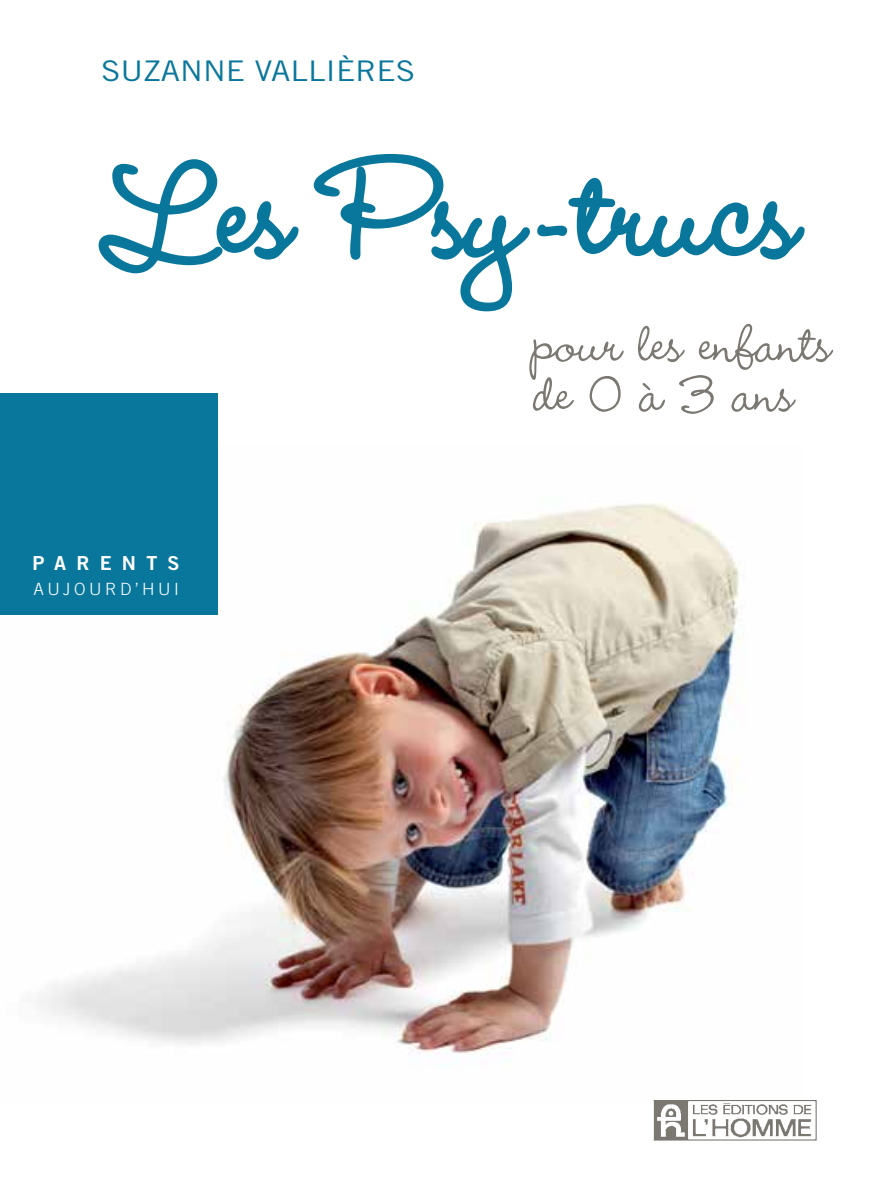
<style>
.page{position:relative;width:891px;height:1185px;background:#fff}
.page>*{position:absolute;margin:0;border:0;box-sizing:border-box;transform-origin:0 0}
.t1{font:500 159.53px "Wendy LP";color:#09779b}
.t2{font:500 67.73px/49.7px "Wendy LP";color:#7b7872}
.t3{font:28.35px "Trade Gothic";color:#09779b;scale:1.11 1}
.t4{font:19.35px "Trade Gothic Bold Two";letter-spacing:.52em;color:#fff}
.t5{font:300 16.88px "Trade Gothic";letter-spacing:.2em;color:#fff}
</style>
<div class="page">
<img style="left:0;top:503px;width:742px;height:564px">
<div style="left:0;top:393px;width:218px;height:221px;background:#09779b"></div>
<svg style="left:98px;top:159px;width:201px;height:115px"></svg>
<svg style="left:313px;top:153px;width:492px;height:159px"></svg>
<img style="left:653px;top:1100px;width:164px;height:41px">
<p class="t3" style="left:101px;top:53px;width:284px">SUZANNE VALLIÈRES</p>
<h1 class="t1" style="left:101px;top:124px;width:699px">Les Psy-trucs</h1>
<p class="t4" style="left:33px;top:551px;width:149px">PARENTS</p>
<p class="t5" style="left:33px;top:579px;width:147px">AUJOURD’HUI</p>
<p class="t2" style="left:534px;top:320px;width:299px">pour les enfants de 0 à 3 ans</p>
</div>
